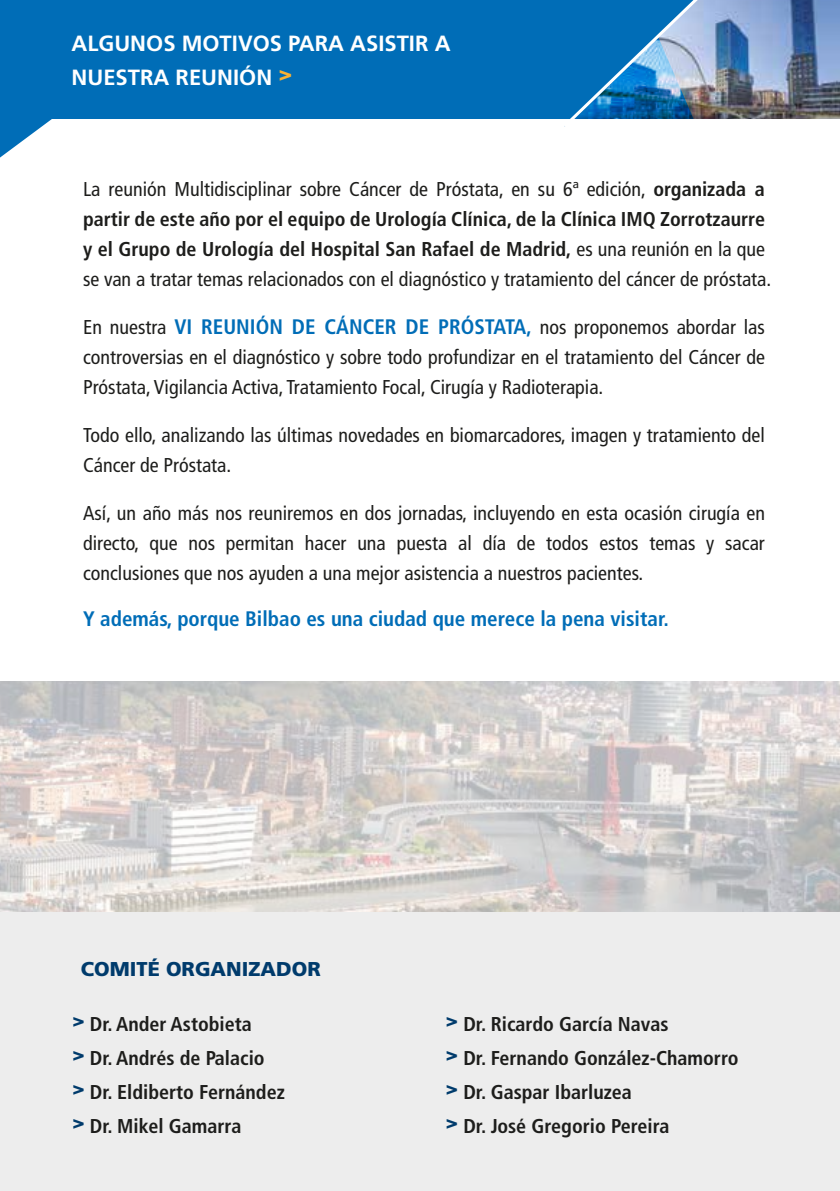
<style>
.page{position:relative;width:840px;height:1191px;background:#fff}
.page>*{position:absolute;margin:0;border:0;box-sizing:border-box;transform-origin:0 0}
.t1{font:700 22px/34px "Frutiger";color:#fff}
.t2{font:700 condensed 21px "Frutiger LT Std";color:#006db7}
.t3{font:condensed 20px/30px "Frutiger LT Std";color:#1d1d1b}
.t4{font:700 condensed 20px/34px "Frutiger LT Std";color:#1d1d1b}
.t5{font:900 20px "Frutiger";color:#003b6c}
.s1{font-weight:700}
.s2{font-weight:700;font-size:21px;color:#006db7}
</style>
<div class="page">
<img style="left:718px;top:0;width:121px;height:119px">
<div style="left:0;top:912px;width:839px;height:279px;background:#ededed"></div>
<svg style="left:0;top:0;width:560px;height:158px;fill:#006db7"></svg>
<img style="left:0;top:681px;width:839px;height:230px">
<img style="left:560px;top:0;width:158px;height:127px">
<p class="t1" style="left:72px;top:27px;width:380px">ALGUNOS MOTIVOS PARA ASISTIR A<br>NUESTRA REUNIÓN <sup>&gt;</sup></p>
<p class="t3" style="left:83px;top:174px;width:689px">La reunión Multidisciplinar sobre Cáncer de Próstata, en su 6ª edición, <span class="s1">organizada a partir de este año por el equipo de Urología Clínica, de la Clínica IMQ Zorrotzaurre y el Grupo de Urología del Hospital San Rafael de Madrid,</span> es una reunión en la que se van a tratar temas relacionados con el diagnóstico y tratamiento del cáncer de próstata.</p>
<p class="t3" style="left:83px;top:312px;width:683px;text-align:justify">En nuestra <span class="s2">VI REUNIÓN DE CÁNCER DE PRÓSTATA,</span> nos proponemos abordar las controversias en el diagnóstico y sobre todo profundizar en el tratamiento del Cáncer de Próstata, Vigilancia Activa, Tratamiento Focal, Cirugía y Radioterapia.</p>
<p class="t3" style="left:83px;top:420px;width:683px">Todo ello, analizando las últimas novedades en biomarcadores, imagen y tratamiento del<br>Cáncer de Próstata.</p>
<p class="t3" style="left:83px;top:498px;width:683px;text-align:justify">Así, un año más nos reuniremos en dos jornadas, incluyendo en esta ocasión cirugía en directo, que nos permitan hacer una puesta al día de todos estos temas y sacar conclusiones que nos ayuden a una mejor asistencia a nuestros pacientes.</p>
<p class="t2" style="left:83px;top:606px;width:587px">Y además, porque Bilbao es una ciudad que merece la pena visitar.</p>
<p class="t5" style="left:81px;top:957px;width:241px">COMITÉ ORGANIZADOR</p>
<p class="t4" style="left:73px;top:1007px;width:213px"><sup>&gt;</sup> Dr. Ander Astobieta<br><sup>&gt;</sup> Dr. Andrés de Palacio<br><sup>&gt;</sup> Dr. Eldiberto Fernández <sup>&gt;</sup> Dr. Mikel Gamarra</p>
<p class="t4" style="left:446px;top:1007px;width:294px"><sup>&gt;</sup> Dr. Ricardo García Navas<br><sup>&gt;</sup> Dr. Fernando González-Chamorro <sup>&gt;</sup> Dr. Gaspar Ibarluzea<br><sup>&gt;</sup> Dr. José Gregorio Pereira</p>
</div>
